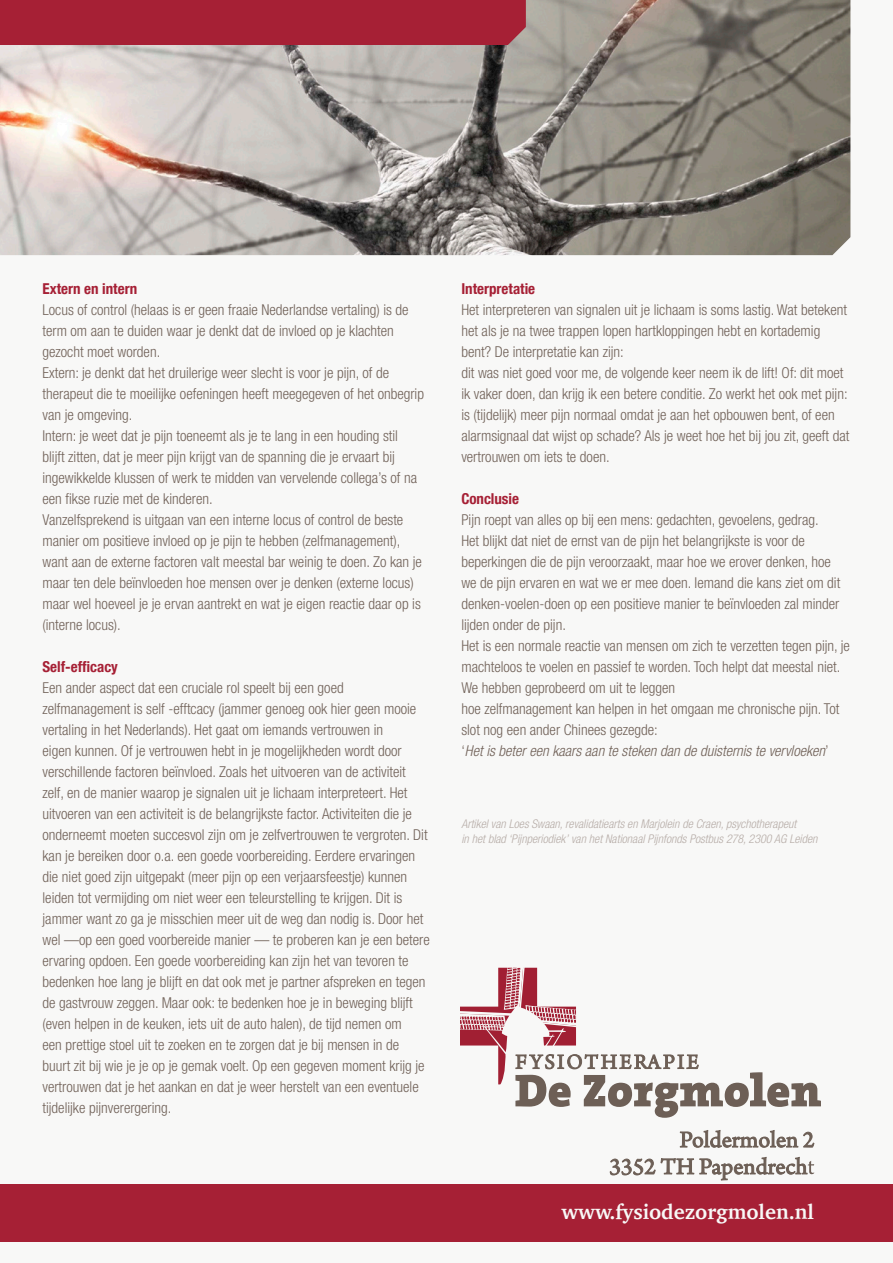
<style>
.page{position:relative;width:893px;height:1263px;background:#f8f8f7}
.page>*{position:absolute;margin:0;border:0;box-sizing:border-box;transform-origin:0 0}
.t1{font:700 21px "Charter";color:#f8f8f7}
.t2{font:300 condensed 15px/21px "Helvetica Neue LT Com";color:#716259}
.t3{font:italic 300 condensed 15px "Helvetica Neue LT Com";color:#716259}
.t4{font:700 condensed 15px "Helvetica Neue LT Com";color:#a62035}
.t5{font:italic 300 condensed 12px/14.4px "Helvetica Neue LT Com";color:#b7ada8}
.s1{font-style:normal}
</style>
<div class="page">
<img style="left:0;top:0;width:850px;height:255px">
<div style="left:0;top:0;width:526px;height:45px;background:#a62035"></div>
<svg style="left:680px;top:1130px;width:134px;height:18px"></svg>
<svg style="left:610px;top:1158px;width:45px;height:17px"></svg>
<svg style="left:661px;top:1157px;width:153px;height:23px"></svg>
<svg style="left:460px;top:967px;width:361px;height:151px"></svg>
<div style="left:0;top:1184px;width:893px;height:58px;background:#a62035"></div>
<p class="t4" style="left:43px;top:280px;width:96px">Extern en intern</p>
<p class="t2" style="left:43px;top:299px;width:368px">Locus of control (helaas is er geen fraaie Nederlandse vertaling) is de term om aan te duiden waar je denkt dat de invloed op je klachten gezocht moet worden.</p>
<p class="t2" style="left:43px;top:362px;width:383px">Extern: je denkt dat het druilerige weer slecht is voor je pijn, of de therapeut die te moeilijke oefeningen heeft meegegeven of het onbegrip van je omgeving.</p>
<p class="t2" style="left:43px;top:425px;width:376px">Intern: je weet dat je pijn toeneemt als je te lang in een houding stil blijft zitten, dat je meer pijn krijgt van de spanning die je ervaart bij ingewikkelde klussen of werk te midden van vervelende collega’s of na een fikse ruzie met de kinderen.</p>
<p class="t2" style="left:43px;top:509px;width:381px">Vanzelfsprekend is uitgaan van een interne locus of control de beste manier om positieve invloed op je pijn te hebben (zelfmanagement), want aan de externe factoren valt meestal bar weinig te doen. Zo kan je maar ten dele beïnvloeden hoe mensen over je denken (externe locus) maar wel hoeveel je je ervan aantrekt en wat je eigen reactie daar op is (interne locus).</p>
<p class="t4" style="left:43px;top:658px;width:77px">Self-efficacy</p>
<p class="t2" style="left:43px;top:677px;width:389px">Een ander aspect dat een cruciale rol speelt bij een goed zelfmanagement is self -efftcacy (jammer genoeg ook hier geen mooie vertaling in het Nederlands). Het gaat om iemands vertrouwen in<br>eigen kunnen. Of je vertrouwen hebt in je mogelijkheden wordt door verschillende factoren beïnvloed. Zoals het uitvoeren van de activiteit zelf, en de manier waarop je signalen uit je lichaam interpreteert. Het uitvoeren van een activiteit is de belangrijkste factor. Activiteiten die je onderneemt moeten succesvol zijn om je zelfvertrouwen te vergroten. Dit kan je bereiken door o.a. een goede voorbereiding. Eerdere ervaringen die niet goed zijn uitgepakt (meer pijn op een verjaarsfeestje) kunnen leiden tot vermijding om niet weer een teleurstelling te krijgen. Dit is jammer want zo ga je misschien meer uit de weg dan nodig is. Door het wel —op een goed voorbereide manier — te proberen kan je een betere ervaring opdoen. Een goede voorbereiding kan zijn het van tevoren te bedenken hoe lang je blijft en dat ook met je partner afspreken en tegen de gastvrouw zeggen. Maar ook: te bedenken hoe je in beweging blijft (even helpen in de keuken, iets uit de auto halen), de tijd nemen om<br>een prettige stoel uit te zoeken en te zorgen dat je bij mensen in de buurt zit bij wie je je op je gemak voelt. Op een gegeven moment krijg je vertrouwen dat je het aankan en dat je weer herstelt van een eventuele tijdelijke pijnverergering.</p>
<p class="t4" style="left:461px;top:280px;width:75px">Interpretatie</p>
<p class="t2" style="left:461px;top:299px;width:387px">Het interpreteren van signalen uit je lichaam is soms lastig. Wat betekent het als je na twee trappen lopen hartkloppingen hebt en kortademig bent? De interpretatie kan zijn:</p>
<p class="t2" style="left:461px;top:362px;width:390px">dit was niet goed voor me, de volgende keer neem ik de lift! Of: dit moet ik vaker doen, dan krijg ik een betere conditie. Zo werkt het ook met pijn: is (tijdelijk) meer pijn normaal omdat je aan het opbouwen bent, of een alarmsignaal dat wijst op schade? Als je weet hoe het bij jou zit, geeft dat vertrouwen om iets te doen.</p>
<p class="t4" style="left:461px;top:490px;width:59px">Conclusie</p>
<p class="t2" style="left:461px;top:509px;width:380px">Pijn roept van alles op bij een mens: gedachten, gevoelens, gedrag.<br>Het blijkt dat niet de ernst van de pijn het belangrijkste is voor de beperkingen die de pijn veroorzaakt, maar hoe we erover denken, hoe we de pijn ervaren en wat we er mee doen. Iemand die kans ziet om dit denken-voelen-doen op een positieve manier te beïnvloeden zal minder lijden onder de pijn.</p>
<p class="t2" style="left:461px;top:635px;width:390px">Het is een normale reactie van mensen om zich te verzetten tegen pijn, je machteloos te voelen en passief te worden. Toch helpt dat meestal niet.<br>We hebben geprobeerd om uit te leggen</p>
<p class="t2" style="left:461px;top:698px;width:380px">hoe zelfmanagement kan helpen in het omgaan me chronische pijn. Tot slot nog een ander Chinees gezegde:</p>
<p class="t3" style="left:461px;top:742px;width:369px"><span class="s1">‘</span>Het is beter een kaars aan te steken dan de duisternis te vervloeken<span class="s1">’</span></p>
<p class="t5" style="left:461px;top:817px;width:358px">Artikel van Loes Swaan, revalidatiearts en Marjolein de Craen, psychotherapeut<br>in het blad ‘Pijnperiodiek’ van het Nationaal Pijnfonds Postbus 278, 2300 AG Leiden</p>
<p class="t1" style="left:561px;top:1194px;width:254px">www.fysiodezorgmolen.nl</p>
</div>
